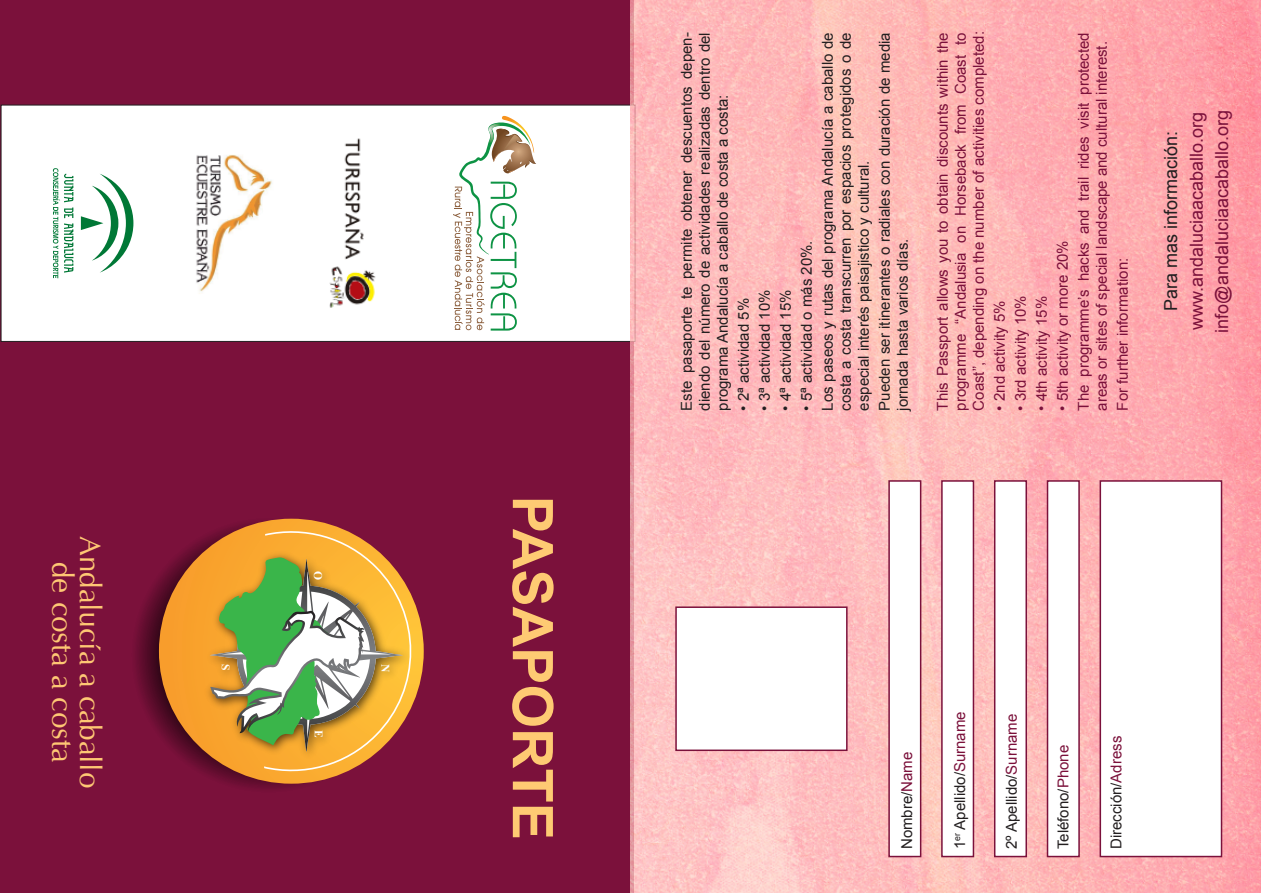
<style>
.page{position:relative;width:1263px;height:893px;background:#fff}
.page>*{position:absolute;margin:0;border:0;box-sizing:border-box;transform-origin:0 0}
.t1{font:700 55.95px "Arial";color:#feca73}
.t2{font:29.85px/27.8px "CG Omega";color:#fec774;text-align:center}
.t3{font:18px/25.5px "Arial";color:#7b113b}
.t4{font:18px "Arial";color:#231f20}
.t5{font:15px/18px "Arial";color:#231f20}
.t6{font:15px/18px "Arial";color:#7b113b}
.t7{font:700 11.7px "Times New Roman";color:#fff}
.s1{color:#7b113b}
</style>
<div class="page">
<div style="left:0;top:434px;width:634px;height:459px;background:#7b113b"></div>
<svg style="left:125px;top:511px;width:287px;height:287px"></svg>
<div style="left:159px;top:519px;width:265px;height:265px;background:#f89f2c;border-radius:132px"></div>
<img style="left:199px;top:547px;width:11px;height:219px">
<svg style="left:210px;top:525px;width:213px;height:252px"></svg>
<div style="left:0;top:0;width:634px;height:446px;background:#7b113b"></div>
<div style="left:1px;top:105px;width:634px;height:237px;background:#fff;border:1px solid #231f20"></div>
<svg style="left:453px;top:116px;width:83px;height:215px"></svg>
<img style="left:329px;top:138px;width:47px;height:170px">
<img style="left:196px;top:154px;width:76px;height:140px">
<svg style="left:81px;top:174px;width:52px;height:99px"></svg>
<svg style="left:53px;top:168px;width:20px;height:110px"></svg>
<img style="left:630px;top:0;width:630px;height:893px">
<div style="left:675px;top:606px;width:172px;height:145px;background:#fff;border:2px solid #7b113b"></div>
<div style="left:888px;top:480px;width:33px;height:377px;background:#fff;border:2px solid #7b113b"></div>
<div style="left:941px;top:480px;width:33px;height:377px;background:#fff;border:2px solid #7b113b"></div>
<div style="left:994px;top:480px;width:33px;height:377px;background:#fff;border:2px solid #7b113b"></div>
<div style="left:1047px;top:480px;width:33px;height:377px;background:#fff;border:2px solid #7b113b"></div>
<div style="left:1099px;top:480px;width:123px;height:377px;background:#fff;border:2px solid #7b113b"></div>
<h2 class="t2" style="left:104px;top:536px;width:254px;rotate:90deg">Andalucía a caballo de costa a costa</h2>
<p class="t7" style="left:326px;top:571px;width:11px;rotate:90deg">O</p>
<p class="t7" style="left:234px;top:664px;width:8px;rotate:90deg">S</p>
<p class="t7" style="left:393px;top:664px;width:10px;rotate:90deg">N</p>
<p class="t7" style="left:327px;top:730px;width:9px;rotate:90deg">E</p>
<h1 class="t1" style="left:569px;top:496px;width:346px;rotate:90deg">PASAPORTE</h1>
<p class="t5" style="left:678px;top:411px;width:380px;text-align:justify;rotate:-90deg">Este pasaporte te permite obtener descuentos depen&shy;diendo del número de actividades realizadas dentro del programa Andalucía a caballo de costa a costa:</p>
<p class="t5" style="left:735px;top:411px;width:114px;rotate:-90deg">• 2ª actividad 5%</p>
<p class="t5" style="left:756px;top:411px;width:122px;rotate:-90deg">• 3ª actividad 10%</p>
<p class="t5" style="left:777px;top:411px;width:122px;rotate:-90deg">• 4ª actividad 15%</p>
<p class="t5" style="left:796px;top:411px;width:380px;line-height:21px;rotate:-90deg">• 5ª actividad o más 20%.<br>Los paseos y rutas del programa Andalucía a caballo de</p>
<p class="t5" style="left:837px;top:411px;width:380px;rotate:-90deg">costa a costa transcurren por espacios protegidos o de especial interés paisajistico y cultural.</p>
<p class="t5" style="left:876px;top:411px;width:380px;rotate:-90deg">Pueden ser itinerantes o radiales con duración de media jornada hasta varios días.</p>
<p class="t6" style="left:933px;top:411px;width:381px;text-align:justify;rotate:-90deg">This Passport allows you to obtain discounts within the programme “Andalusia on Horseback from Coast to Coast”, depending on the number of activities completed:</p>
<p class="t6" style="left:1052px;top:411px;width:380px;line-height:21px;rotate:-90deg">• 5th activity or more 20%<br>The programme’s hacks and trail rides visit protected</p>
<p class="t6" style="left:1091px;top:411px;width:371px;line-height:21px;rotate:-90deg">areas or sites of special landscape and cultural interest.<br>For further information:</p>
<p class="t6" style="left:990px;top:411px;width:112px;rotate:-90deg">• 2nd activity 5%</p>
<p class="t6" style="left:1011px;top:411px;width:117px;rotate:-90deg">• 3rd activity 10%</p>
<p class="t6" style="left:1032px;top:411px;width:116px;rotate:-90deg">• 4th activity 15%</p>
<p class="t4" style="left:1159px;top:311px;width:182px;rotate:-90deg">Para mas información:</p>
<p class="t3" style="left:1184px;top:333px;width:224px;rotate:-90deg">www.andaluciaacaballo.org info@andaluciaacaballo.org</p>
<p class="t5" style="left:898px;top:849px;width:99px;rotate:-90deg">Nombre/<span class="s1">Name</span></p>
<p class="t5" style="left:951px;top:849px;width:139px;rotate:-90deg">1<sup>er</sup> Apellido/<span class="s1">Surname</span></p>
<p class="t5" style="left:1003px;top:849px;width:137px;rotate:-90deg">2º Apellido/<span class="s1">Surname</span></p>
<p class="t5" style="left:1054px;top:849px;width:106px;rotate:-90deg">Teléfono/<span class="s1">Phone</span></p>
<p class="t5" style="left:1107px;top:849px;width:115px;rotate:-90deg">Dirección/<span class="s1">Adress</span></p>
</div>
